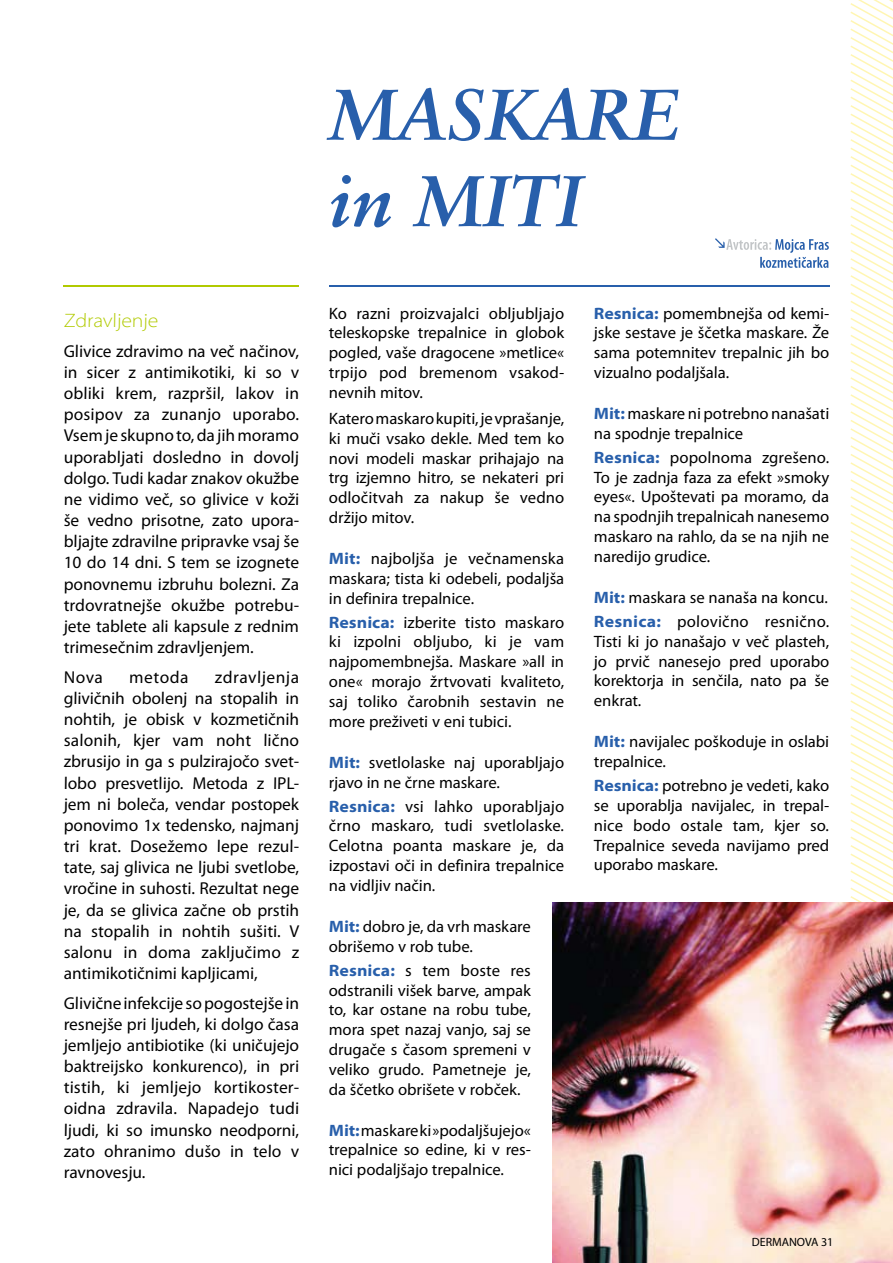
<style>
.page{position:relative;width:893px;height:1263px;background:#fff}
.page>*{position:absolute;margin:0;border:0;box-sizing:border-box;transform-origin:0 0}
.t1{font:300 semi-expanded 19.5px "Myriad Pro";color:#b1ca00}
.t2{font:17.25px/21.1px "Myriad Pro";color:#000;text-align:justify}
.t3{font:16.5px/19.8px "Myriad Pro";color:#000;text-align:justify}
.t4{font:12px "Myriad Pro";color:#000}
.s1{font-weight:700;font-stretch:semi-expanded;color:#285fab}
</style>
<div class="page">
<svg style="left:850px;top:0;width:43px;height:902px"></svg>
<hr style="left:329px;top:285px;width:500px;height:1px;background:#285fab">
<img style="left:552px;top:902px;width:341px;height:361px">
<hr style="left:64px;top:285px;width:235px;height:1px;background:#b1ca00">
<svg style="left:327px;top:88px;width:351px;height:53px"></svg>
<svg style="left:331px;top:175px;width:255px;height:52px"></svg>
<svg style="left:715px;top:238px;width:114px;height:30px"></svg>
<p class="t1" style="left:64px;top:310px;width:97px">Zdravljenje</p>
<p class="t2" style="left:64px;top:340px;width:237px">Glivice zdravimo na več načinov, in sicer z antimikotiki, ki so v obliki krem, razpršil, lakov in posipov za zunanjo uporabo.<br>Vsem je skupno to, da jih moramo uporabljati dosledno in dovolj dolgo. Tudi kadar znakov okužbe ne vidimo več, so glivice v koži še vedno prisotne, zato upora&shy;bljajte zdravilne pripravke vsaj še 10 do 14 dni. S tem se izognete ponovnemu izbruhu bolezni. Za trdovratnejše okužbe potrebu&shy;jete tablete ali kapsule z rednim trimesečnim zdravljenjem.</p>
<p class="t2" style="left:64px;top:666px;width:41px">Nova</p>
<p class="t2" style="left:129px;top:666px;width:61px">metoda</p>
<p class="t2" style="left:64px;top:666px;width:237px;text-indent:151px">zdravljenja glivičnih obolenj na stopalih in nohtih, je obisk v kozmetičnih salonih, kjer vam noht lično zbrusijo in ga s pulzirajočo svet&shy;lobo presvetlijo. Metoda z IPL&shy;jem ni boleča, vendar postopek ponovimo 1x tedensko, najmanj tri krat. Dosežemo lepe rezul&shy;tate, saj glivica ne ljubi svetlobe, vročine in suhosti. Rezultat nege je, da se glivica začne ob prstih na stopalih in nohtih sušiti. V salonu in doma zaključimo z antimikotičnimi kapljicami,</p>
<p class="t2" style="left:64px;top:992px;width:237px">Glivične infekcije so pogostejše in resnejše pri ljudeh, ki dolgo časa jemljejo antibiotike (ki uničujejo baktreijsko konkurenco), in pri tistih, ki jemljejo kortikoster&shy;oidna zdravila. Napadejo tudi ljudi, ki so imunsko neodporni, zato ohranimo dušo in telo v ravnovesju.</p>
<p class="t3" style="left:329px;top:303px;width:237px">Ko razni proizvajalci obljubljajo teleskopske trepalnice in globok pogled, vaše dragocene »metlice« trpijo pod bremenom vsakod&shy;nevnih mitov.</p>
<p class="t3" style="left:329px;top:408px;width:237px">Katero maskaro kupiti, je vprašanje, ki muči vsako dekle. Med tem ko novi modeli maskar prihajajo na trg izjemno hitro, se nekateri pri odločitvah za nakup še vedno držijo mitov.</p>
<p class="t3" style="left:329px;top:548px;width:237px"><span class="s1">Mit:</span> najboljša je večnamenska maskara; tista ki odebeli, podaljša in definira trepalnice.</p>
<p class="t3" style="left:329px;top:612px;width:237px"><span class="s1">Resnica:</span> izberite tisto maskaro ki izpolni obljubo, ki je vam najpomembnejša. Maskare »all in one« morajo žrtvovati kvaliteto, saj toliko čarobnih sestavin ne more preživeti v eni tubici.</p>
<p class="t3" style="left:329px;top:752px;width:237px"><span class="s1">Mit:</span> svetlolaske naj uporabljajo rjavo in ne črne maskare.</p>
<p class="t3" style="left:329px;top:796px;width:237px"><span class="s1">Resnica:</span> vsi lahko uporabljajo črno maskaro, tudi svetlolaske.<br>Celotna poanta maskare je, da izpostavi oči in definira trepalnice na vidljiv način.</p>
<p class="t3" style="left:329px;top:916px;width:204px"><span class="s1">Mit:</span> dobro je, da vrh maskare obrišemo v rob tube.</p>
<p class="t3" style="left:329px;top:960px;width:204px"><span class="s1">Resnica:</span> s tem boste res odstranili višek barve, ampak to, kar ostane na robu tube, mora spet nazaj vanjo, saj se drugače s časom spremeni v veliko grudo. Pametneje je, da ščetko obrišete v robček.</p>
<p class="t3" style="left:329px;top:1120px;width:204px"><span class="s1">Mit:</span> maskare ki »podaljšujejo« trepalnice so edine, ki v res&shy;nici podaljšajo trepalnice.</p>
<p class="t3" style="left:594px;top:303px;width:237px"><span class="s1">Resnica:</span> pomembnejša od kemi&shy;jske sestave je ščetka maskare. Že sama potemnitev trepalnic jih bo vizualno podaljšala.</p>
<p class="t3" style="left:594px;top:403px;width:237px"><span class="s1">Mit:</span> maskare ni potrebno nanašati na spodnje trepalnice</p>
<p class="t3" style="left:594px;top:447px;width:237px"><span class="s1">Resnica:</span> popolnoma zgrešeno.<br>To je zadnja faza za efekt »smoky eyes«. Upoštevati pa moramo, da na spodnjih trepalnicah nanesemo maskaro na rahlo, da se na njih ne naredijo grudice.</p>
<p class="t3" style="left:594px;top:585px;width:237px;line-height:24px"><span class="s1">Mit:</span> maskara se nanaša na koncu.<br><span class="s1">Resnica:</span> polovično resnično.</p>
<p class="t3" style="left:594px;top:631px;width:237px">Tisti ki jo nanašajo v več plasteh, jo prvič nanesejo pred uporabo korektorja in senčila, nato pa še enkrat.</p>
<p class="t3" style="left:594px;top:732px;width:237px"><span class="s1">Mit:</span> navijalec poškoduje in oslabi trepalnice.</p>
<p class="t3" style="left:594px;top:775px;width:237px"><span class="s1">Resnica:</span> potrebno je vedeti, kako se uporablja navijalec, in trepal&shy;nice bodo ostale tam, kjer so.<br>Trepalnice seveda navijamo pred uporabo maskare.</p>
<p class="t4" style="left:752px;top:1235px;width:83px">DERMANOVA 31</p>
</div>
